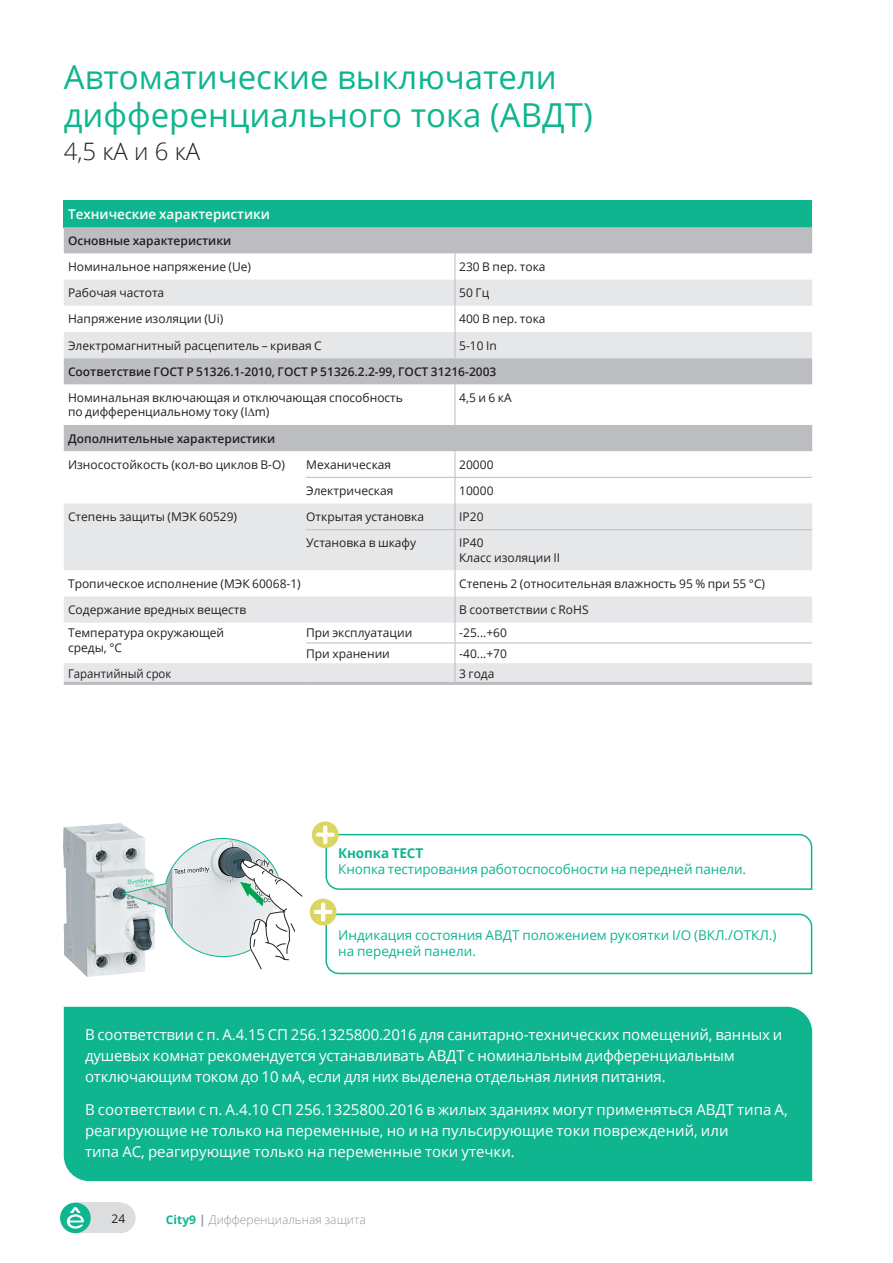
<style>
.page{position:relative;width:893px;height:1263px;background:#fff}
.page>*{position:absolute;margin:0;border:0;box-sizing:border-box;transform-origin:0 0}
.t1{font:33px/37.5px "Open Sans";color:#0eb58f}
.t2{font:300 24px "Open Sans";color:#231f20}
.t3{font:15px/21px "Open Sans";letter-spacing:-.01em;color:#fff}
.t4{font:13.5px/16.2px "Open Sans";color:#0eb58f}
.t5{font:600 13.5px "Open Sans";color:#fff}
.t6{font:700 13.5px "Open Sans";letter-spacing:-.01em;color:#0eb58f}
.t7{font:12px/14.4px "Open Sans";color:#231f20}
.t8{font:600 12px "Open Sans";color:#231f20}
.t9{font:300 12px "Open Sans";color:#939598}
.t10{font:12px "Open Sans";color:#231f20;scale:.95 1}
.s1{font-weight:700;color:#0eb58f}
.s2{font-weight:700}
</style>
<div class="page">
<div style="left:77px;top:1202px;width:43px;height:31px;background:#dcdddf"></div>
<div style="left:60px;top:1202px;width:31px;height:31px;background:#0eb58f;border-radius:50%"></div>
<svg style="left:67px;top:1207px;width:17px;height:21px"></svg>
<div style="left:105px;top:1202px;width:31px;height:31px;background:#dcdddf;border-radius:50%"></div>
<div style="left:64px;top:200px;width:748px;height:27px;background:#0eb58f"></div>
<svg style="left:64px;top:227px;width:748px;height:53px"></svg>
<svg style="left:64px;top:280px;width:748px;height:402px"></svg>
<svg style="left:455px;top:253px;width:1px;height:105px"></svg>
<hr style="left:455px;top:384px;width:1px;height:41px;background:#bcbdc0">
<svg style="left:455px;top:451px;width:1px;height:78px"></svg>
<hr style="left:455px;top:530px;width:1px;height:40px;background:#bcbdc0">
<svg style="left:455px;top:570px;width:1px;height:112px"></svg>
<hr style="left:64px;top:682px;width:242px;height:3px;background:#bcbdc0">
<hr style="left:306px;top:682px;width:149px;height:3px;background:#bcbdc0">
<hr style="left:455px;top:682px;width:357px;height:3px;background:#bcbdc0">
<hr style="left:306px;top:477px;width:149px;height:1px;background:#bcbdc0">
<hr style="left:455px;top:477px;width:357px;height:1px;background:#bcbdc0">
<hr style="left:306px;top:642px;width:149px;height:1px;background:#bcbdc0">
<hr style="left:455px;top:642px;width:357px;height:1px;background:#bcbdc0">
<hr style="left:306px;top:529px;width:149px;height:1px;background:#bcbdc0">
<hr style="left:455px;top:529px;width:357px;height:1px;background:#bcbdc0">
<svg style="left:312px;top:821px;width:27px;height:27px"></svg>
<svg style="left:316px;top:825px;width:497px;height:65px"></svg>
<img style="left:64px;top:823px;width:91px;height:153px">
<img style="left:164px;top:838px;width:118px;height:118px;border-radius:59px">
<svg style="left:238px;top:859px;width:65px;height:111px"></svg>
<svg style="left:120px;top:883px;width:46px;height:25px"></svg>
<div style="left:310px;top:899px;width:27px;height:26px;background:#dad661;border-radius:50%"></div>
<svg style="left:314px;top:903px;width:499px;height:72px"></svg>
<div style="left:64px;top:1007px;width:748px;height:174px;background:#0eb58f"></div>
<svg style="left:248px;top:408px;width:7px;height:8px"></svg>
<h1 class="t1" style="left:64px;top:57px;width:530px">Автоматические выключатели дифференциального тока (АВДТ)</h1>
<h2 class="t2" style="left:64px;top:134px;width:138px">4,5 кА и 6 кА</h2>
<p class="t5" style="left:68px;top:205px;width:204px">Технические характеристики</p>
<p class="t8" style="left:68px;top:232px;width:165px">Основные характеристики</p>
<p class="t7" style="left:68px;top:259px;width:185px">Номинальное напряжение (Ue)</p>
<p class="t7" style="left:459px;top:259px;width:88px">230 В пер. тока</p>
<p class="t7" style="left:68px;top:285px;width:98px">Рабочая частота</p>
<p class="t7" style="left:459px;top:285px;width:31px">50 Гц</p>
<p class="t7" style="left:68px;top:312px;width:157px">Напряжение изоляции (Ui)</p>
<p class="t7" style="left:459px;top:312px;width:88px">400 В пер. тока</p>
<p class="t7" style="left:68px;top:338px;width:255px">Электромагнитный расцепитель – кривая C</p>
<p class="t7" style="left:459px;top:338px;width:39px">5-10 In</p>
<p class="t8" style="left:68px;top:363px;width:430px">Соответствие ГОСТ Р 51326.1-2010, ГОСТ Р 51326.2.2-99, ГОСТ 31216-2003</p>
<p class="t7" style="left:68px;top:390px;width:336px">Номинальная включающая и отключающая способность по дифференциальному току (I m)</p>
<p class="t7" style="left:459px;top:390px;width:54px">4,5 и 6 кA</p>
<p class="t8" style="left:68px;top:430px;width:209px">Дополнительные характеристики</p>
<p class="t7" style="left:68px;top:457px;width:218px">Износостойкость (кол-во циклов В-О)</p>
<p class="t7" style="left:306px;top:457px;width:87px">Механическая</p>
<p class="t7" style="left:459px;top:457px;width:36px">20000</p>
<p class="t7" style="left:306px;top:483px;width:89px">Электрическая</p>
<p class="t7" style="left:459px;top:483px;width:36px">10000</p>
<p class="t7" style="left:68px;top:509px;width:171px">Степень защиты (МЭК 60529)</p>
<p class="t7" style="left:306px;top:509px;width:119px">Открытая установка</p>
<p class="t7" style="left:459px;top:509px;width:26px">IP20</p>
<p class="t7" style="left:306px;top:535px;width:112px">Установка в шкафу</p>
<p class="t7" style="left:459px;top:535px;width:102px">IP40<br>Класс изоляции II</p>
<p class="t7" style="left:68px;top:576px;width:234px">Тропическое исполнение (МЭК 60068-1)</p>
<p class="t7" style="left:459px;top:576px;width:307px">Степень 2 (относительная влажность 95 % при 55 °C)</p>
<p class="t7" style="left:68px;top:602px;width:180px">Содержание вредных веществ</p>
<p class="t7" style="left:459px;top:602px;width:131px">В соответствии с RoHS</p>
<p class="t7" style="left:68px;top:625px;width:158px">Температура окружающей среды, °С</p>
<p class="t7" style="left:306px;top:625px;width:108px">При эксплуатации</p>
<p class="t7" style="left:459px;top:625px;width:49px">-25...+60</p>
<p class="t7" style="left:306px;top:646px;width:85px">При хранении</p>
<p class="t7" style="left:459px;top:646px;width:49px">-40...+70</p>
<p class="t10" style="left:68px;top:665px;width:110px">Гарантийный срок</p>
<p class="t7" style="left:459px;top:666px;width:37px">3 года</p>
<p class="t6" style="left:338px;top:843px;width:86px">Кнопка TЕСТ</p>
<p class="t4" style="left:338px;top:860px;width:409px">Кнопка тестирования работоспособности на передней панели.</p>
<p class="t4" style="left:338px;top:927px;width:440px">Индикация состояния АВДТ положением рукоятки I/O (ВКЛ./ОТКЛ.) на передней панели.</p>
<p class="t3" style="left:85px;top:1023px;width:699px">В соответствии с п. А.4.15 СП 256.1325800.2016 для санитарно-технических помещений, ванных и душевых комнат рекомендуется устанавливать АВДТ с номинальным дифференциальным отключающим током до 10 мА, если для них выделена отдельная линия питания.</p>
<p class="t3" style="left:85px;top:1099px;width:704px">В соответствии с п. А.4.10 СП 256.1325800.2016 в жилых зданиях могут применяться АВДТ типа А, реагирующие не только на переменные, но и на пульсирующие токи повреждений, или<br>типа АС, реагирующие только на переменные токи утечки.</p>
<p class="t7" style="left:112px;top:1210px;width:15px">24</p>
<p class="t9" style="left:166px;top:1212px;width:202px"><span class="s1">City9</span> <span class="s2">|</span> Дифференциальная защита</p>
</div>
